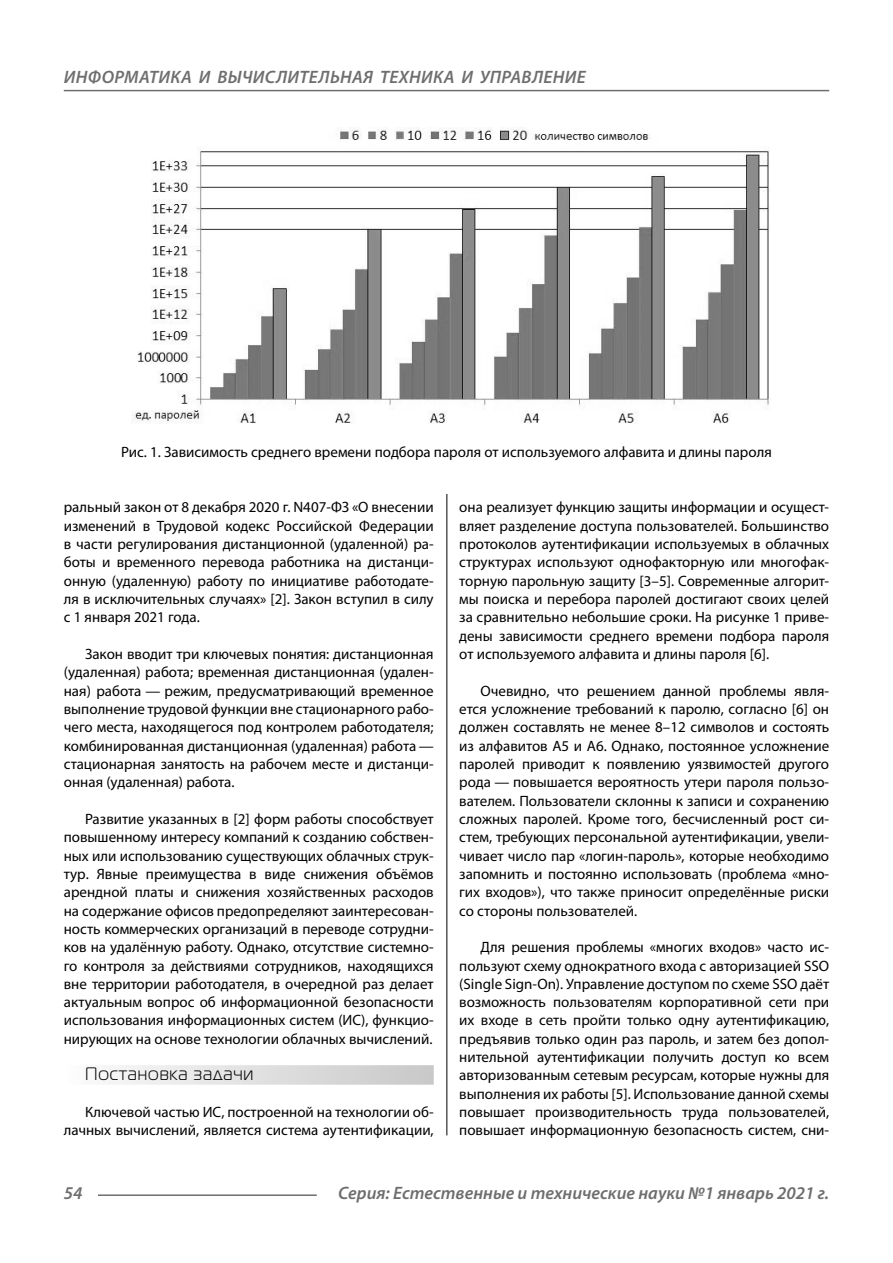
<style>
.page{position:relative;width:893px;height:1263px;background:#fff}
.page>*{position:absolute;margin:0;border:0;box-sizing:border-box;transform-origin:0 0}
.t1{font:italic 600 18px "Myriad Pro";color:#6e6e6e}
.Subheader{font:18px "Magistral C";letter-spacing:.05em;color:#000}
.Normal{font:15px/18.3px "Myriad Pro";color:#000;text-align:justify}
.podpis{font:15px "Myriad Pro";color:#000}
</style>
<div class="page">
<hr style="left:446px;top:128px;width:1px;height:1007px;background:#000">
<div style="left:64px;top:1065px;width:370px;height:20px;background:linear-gradient(to right,#fcfcfc,#c8c8c8)"></div>
<img style="left:132px;top:128px;width:638px;height:295px">
<hr style="left:98px;top:1194px;width:219px;height:2px;background:#6e6e6e">
<hr style="left:64px;top:90px;width:765px;height:1px;background:#6e6e6e">
<p class="t1" style="left:64px;top:66px;width:25px">Информатика</p>
<p class="t1" style="left:199px;top:66px;width:55px">и вычислител</p>
<p class="t1" style="left:330px;top:66px;width:23px">ьная</p>
<p class="t1" style="left:380px;top:66px;width:12px">техника</p>
<p class="t1" style="left:461px;top:66px;width:31px">и управление</p>
<p class="podpis" style="left:121px;top:443px;width:652px">Рис. 1. Зависимость среднего времени подбора пароля от используемого алфавита и длины пароля</p>
<p class="Normal" style="left:64px;top:498px;width:371px">ральный закон от 8 декабря 2020 г. N407-ФЗ «О внесении изменений в Трудовой кодекс Российской Федерации в части регулирования дистанционной (удаленной) ра&shy;боты и временного перевода работника на дистанци&shy;онную (удаленную) работу по инициативе работодате&shy;ля в исключительных случаях» [2]. Закон вступил в силу с 1 января 2021 года.</p>
<p class="Normal" style="left:64px;top:644px;width:371px;text-indent:21px">Закон вводит три ключевых понятия: дистанционная (удаленная) работа; временная дистанционная (удален&shy;ная) работа — режим, предусматривающий временное выполнение трудовой функции вне стационарного рабо&shy;чего места, находящегося под контролем работодателя; комбинированная дистанционная (удаленная) работа — стационарная занятость на рабочем месте и дистанци&shy;онная (удаленная) работа.</p>
<p class="Normal" style="left:64px;top:809px;width:371px;text-indent:21px">Развитие указанных в [2] форм работы способствует повышенному интересу компаний к созданию собствен&shy;ных или использованию существующих облачных струк&shy;тур. Явные преимущества в виде снижения объёмов арендной платы и снижения хозяйственных расходов на содержание офисов предопределяют заинтересован&shy;ность коммерческих организаций в переводе сотрудни&shy;ков на удалённую работу. Однако, отсутствие системно&shy;го контроля за действиями сотрудников, находящихся вне территории работодателя, в очередной раз делает актуальным вопрос об информационной безопасности использования информационных систем (ИС), функцио&shy;нирующих на основе технологии облачных вычислений.</p>
<p class="Subheader" style="left:85px;top:1064px;width:170px">Постановка задачи</p>
<p class="Normal" style="left:64px;top:1103px;width:371px;text-align:right">Ключевой частью ИС, построенной на технологии об&shy;лачных вычислений, является система аутентификации,</p>
<p class="Normal" style="left:459px;top:498px;width:371px">она реализует функцию защиты информации и осущест&shy;вляет разделение доступа пользователей. Большинство протоколов аутентификации используемых в облачных структурах используют однофакторную или многофак&shy;торную парольную защиту [3–5]. Современные алгорит&shy;мы поиска и перебора паролей достигают своих целей за сравнительно небольшие сроки. На рисунке 1 приве&shy;дены зависимости среднего времени подбора пароля от используемого алфавита и длины пароля [6].</p>
<p class="Normal" style="left:459px;top:681px;width:371px;text-indent:21px">Очевидно, что решением данной проблемы явля&shy;ется усложнение требований к паролю, согласно [6] он должен составлять не менее 8–12 символов и состоять из алфавитов А5 и А6. Однако, постоянное усложнение паролей приводит к появлению уязвимостей другого рода — повышается вероятность утери пароля пользо&shy;вателем. Пользователи склонны к записи и сохранению сложных паролей. Кроме того, бесчисленный рост си&shy;стем, требующих персональной аутентификации, увели&shy;чивает число пар «логин-пароль», которые необходимо запомнить и постоянно использовать (проблема «мно&shy;гих входов»), что также приносит определённые риски со стороны пользователей.</p>
<p class="Normal" style="left:459px;top:938px;width:371px;text-indent:21px">Для решения проблемы «многих входов» часто ис&shy;пользуют схему однократного входа с авторизацией SSO (Single Sign-On). Управление доступом по схеме SSO даёт возможность пользователям корпоративной сети при их входе в сеть пройти только одну аутентификацию, предъявив только один раз пароль, и затем без допол&shy;нительной аутентификации получить доступ ко всем авторизованным сетевым ресурсам, которые нужны для выполнения их работы [5]. Использование данной схемы повышает производительность труда пользователей, повышает информационную безопасность систем, сни-</p>
<p class="t1" style="left:64px;top:1182px;width:20px">54</p>
<p class="t1" style="left:338px;top:1182px;width:493px">Серия: Естественные и технические науки №1 январь 2021 г.</p>
</div>
